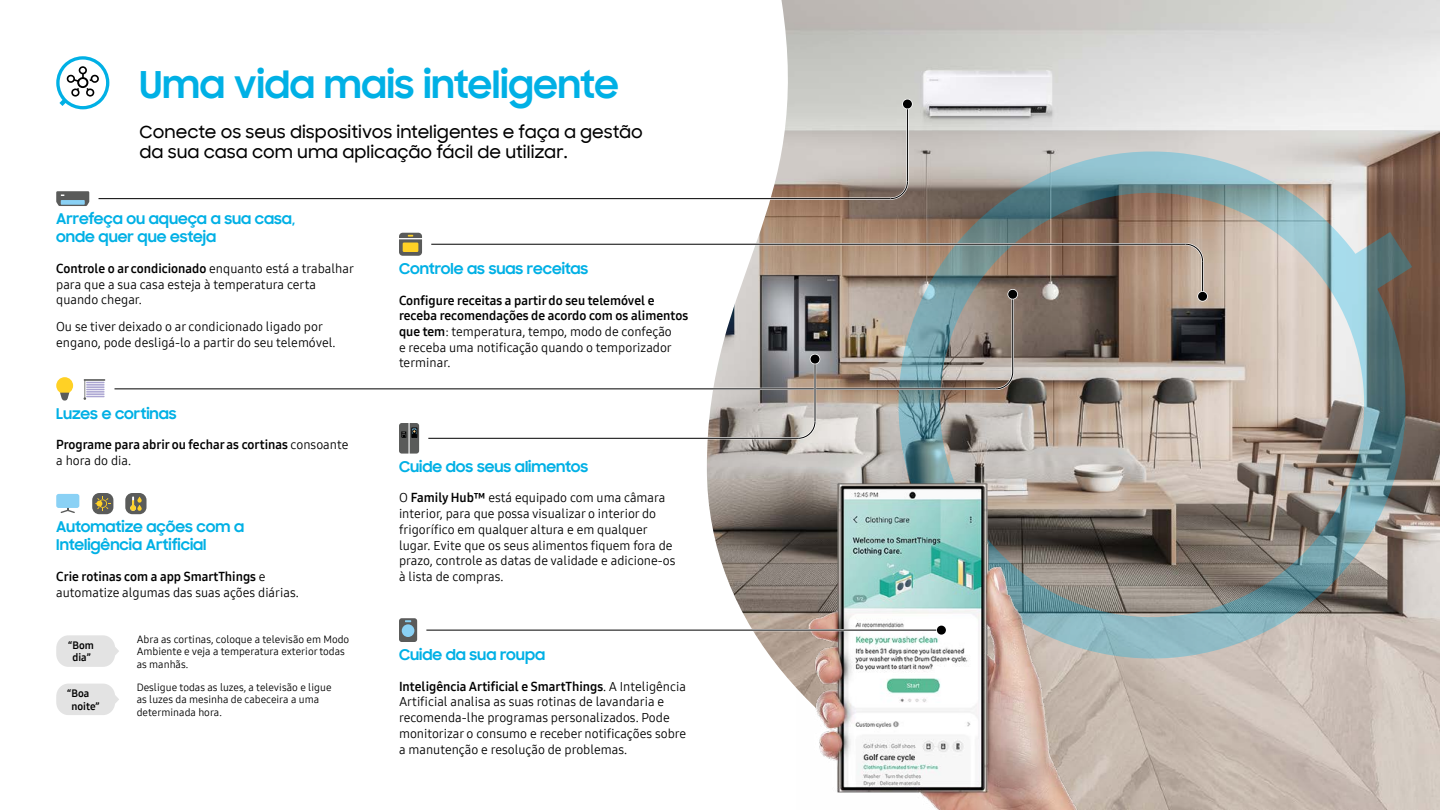
<style>
.page{position:relative;width:1440px;height:810px;background:#fff}
.page>*{position:absolute;margin:0;border:0;box-sizing:border-box;transform-origin:0 0}
.t1{font:700 37.5px "Samsung Sharp Sans";color:#00b0e5}
.t2{font:500 16.88px/20.2px "Samsung Sharp Sans";color:#000}
.t3{font:700 15px/18px "Samsung Sharp Sans";color:#00b0e5}
.t4{font:12.75px/15.8px "Samsung One 400";color:#000}
.t5{font:12.75px/15.8px "Samsung One 700";color:#000}
.t6{font:10.5px/12.6px "Samsung One 400";color:#000}
.t7{font:10.5px/12.6px "Samsung One 700";color:#000;text-align:center}
.s1{font-family:"Samsung One 400"}
.s2{font-family:"Samsung One 700"}
</style>
<div class="page">
<img style="left:707px;top:0;width:733px;height:810px">
<svg style="left:892px;top:145px;width:520px;height:514px;background:#989790"></svg>
<img style="left:796px;top:415px;width:300px;height:395px">
<svg style="left:56px;top:56px;width:53px;height:53px"></svg>
<svg style="left:56px;top:191px;width:34px;height:15px"></svg>
<div style="left:61px;top:200px;width:24px;height:5px;border:2px solid #8ad1f5"></div>
<div style="left:56px;top:377px;width:17px;height:17px;background:#ffd125;border-radius:50%"></div>
<svg style="left:60px;top:393px;width:9px;height:8px"></svg>
<hr style="left:84px;top:379px;width:21px;height:2px;background:#5a5b5a">
<svg style="left:84px;top:380px;width:21px;height:20px"></svg>
<svg style="left:61px;top:508px;width:14px;height:5px"></svg>
<div style="left:56px;top:494px;width:23px;height:14px;background:#8ad1f5;border-radius:2px"></div>
<div style="left:92px;top:493px;width:21px;height:21px;background:#5a5b5a;border-radius:7px"></div>
<div style="left:125px;top:493px;width:22px;height:21px;background:#5a5b5a;border-radius:7px"></div>
<svg style="left:95px;top:496px;width:15px;height:15px"></svg>
<svg style="left:130px;top:496px;width:12px;height:15px"></svg>
<svg style="left:56px;top:635px;width:63px;height:32px;background:#e6e6e6"></svg>
<svg style="left:56px;top:684px;width:63px;height:31px;background:#e6e6e6"></svg>
<div style="left:399px;top:618px;width:18px;height:24px;background:#5a5b5a;border-radius:3px"></div>
<svg style="left:405px;top:620px;width:6px;height:2px"></svg>
<div style="left:402px;top:624px;width:12px;height:13px;background:#8ad1f5;border-radius:50%"></div>
<hr style="left:426px;top:629px;width:515px;height:2px;background:#fff">
<hr style="left:426px;top:630px;width:515px;height:1px;background:#000">
<svg style="left:936px;top:625px;width:11px;height:10px"></svg>
<div style="left:937px;top:626px;width:9px;height:9px;background:#000;border-radius:50%"></div>
<hr style="left:99px;top:198px;width:792px;height:2px;background:#fff">
<hr style="left:99px;top:198px;width:792px;height:1px;background:#000">
<hr style="left:906px;top:104px;width:3px;height:78px;background:#fff">
<hr style="left:907px;top:104px;width:1px;height:78px;background:#000">
<svg style="left:902px;top:99px;width:11px;height:10px"></svg>
<div style="left:903px;top:100px;width:9px;height:9px;background:#000;border-radius:50%"></div>
<svg style="left:888px;top:180px;width:22px;height:21px"></svg>
<hr style="left:115px;top:388px;width:881px;height:2px;background:#fff">
<hr style="left:115px;top:388px;width:881px;height:1px;background:#000">
<hr style="left:1012px;top:294px;width:2px;height:78px;background:#fff">
<hr style="left:1012px;top:294px;width:1px;height:78px;background:#000">
<svg style="left:1007px;top:289px;width:11px;height:10px"></svg>
<div style="left:1008px;top:290px;width:9px;height:9px;background:#000;border-radius:50%"></div>
<svg style="left:994px;top:370px;width:21px;height:21px"></svg>
<svg style="left:399px;top:423px;width:20px;height:31px"></svg>
<hr style="left:428px;top:437px;width:370px;height:2px;background:#fff">
<hr style="left:428px;top:438px;width:370px;height:1px;background:#000">
<hr style="left:814px;top:359px;width:2px;height:62px;background:#fff">
<hr style="left:815px;top:359px;width:1px;height:62px;background:#000">
<svg style="left:810px;top:354px;width:10px;height:10px"></svg>
<div style="left:811px;top:355px;width:9px;height:9px;background:#000;border-radius:50%"></div>
<svg style="left:796px;top:419px;width:21px;height:22px"></svg>
<svg style="left:399px;top:233px;width:23px;height:23px"></svg>
<hr style="left:431px;top:243px;width:755px;height:2px;background:#fff">
<hr style="left:431px;top:244px;width:755px;height:1px;background:#000">
<hr style="left:1201px;top:261px;width:3px;height:35px;background:#fff">
<hr style="left:1202px;top:261px;width:1px;height:35px;background:#000">
<svg style="left:1197px;top:291px;width:11px;height:11px"></svg>
<div style="left:1198px;top:292px;width:9px;height:9px;background:#000;border-radius:50%"></div>
<svg style="left:1183px;top:242px;width:22px;height:21px"></svg>
<h1 class="t1" style="left:140px;top:56px;width:480px">Uma vida mais inteligente</h1>
<h2 class="t2" style="left:140px;top:121px;width:505px">Conecte os seus dispositivos inteligentes e faça a gestão da sua casa com uma aplicação fácil de utilizar.</h2>
<p class="t3" style="left:56px;top:209px;width:240px">Arrefeça ou aqueça a sua casa, onde quer que esteja</p>
<p class="t5" style="left:56px;top:260px;width:299px">Controle o ar condicionado <span class="s1">enquanto está a trabalhar</span></p>
<p class="t4" style="left:56px;top:276px;width:261px">para que a sua casa esteja à temperatura certa quando chegar.</p>
<p class="t4" style="left:56px;top:319px;width:281px">Ou se tiver deixado o ar condicionado ligado por engano, pode desligá-lo a partir do seu telemóvel.</p>
<p class="t3" style="left:56px;top:403px;width:122px">Luzes e cortinas</p>
<p class="t5" style="left:56px;top:437px;width:294px">Programe para abrir ou fechar as cortinas <span class="s1">consoante</span></p>
<p class="t4" style="left:56px;top:453px;width:76px">a hora do dia.</p>
<p class="t3" style="left:56px;top:517px;width:189px">Automatize ações com a<br>Inteligência Artificial</p>
<p class="t5" style="left:56px;top:568px;width:211px">Crie rotinas com a app SmartThings <span class="s1">e</span></p>
<p class="t4" style="left:56px;top:584px;width:244px">automatize algumas das suas ações diárias.</p>
<p class="t6" style="left:137px;top:632px;width:214px">Abra as cortinas, coloque a televisão em Modo<br>Ambiente e veja a temperatura exterior todas as manhãs.</p>
<p class="t7" style="left:68px;top:639px;width:27px">“Bom dia”</p>
<p class="t7" style="left:71px;top:687px;width:30px;text-align:left;text-indent:-4px">“Boa noite”</p>
<p class="t6" style="left:137px;top:681px;width:196px">Desligue todas as luzes, a televisão e ligue as luzes da mesinha de cabeceira a uma determinada hora.</p>
<p class="t3" style="left:399px;top:259px;width:191px">Controle as suas receitas</p>
<p class="t5" style="left:399px;top:292px;width:291px">Configure receitas a partir do seu telemóvel e receba recomendações de acordo com os alimentos</p>
<p class="t4" style="left:399px;top:323px;width:274px;text-align:justify"><span class="s2">que tem</span>: temperatura, tempo, modo de confeção e receba uma notificação quando o temporizador terminar.</p>
<p class="t3" style="left:399px;top:456px;width:191px">Cuide dos seus alimentos</p>
<p class="t4" style="left:399px;top:490px;width:278px">O <span class="s2">Family Hub™</span> está equipado com uma câmara interior, para que possa visualizar o interior do frigorífico em qualquer altura e em qualquer lugar. Evite que os seus alimentos fiquem fora de prazo, controle as datas de validade e adicione-os à lista de compras.</p>
<p class="t3" style="left:399px;top:645px;width:148px">Cuide da sua roupa</p>
<p class="t5" style="left:399px;top:678px;width:288px">Inteligência Artificial e SmartThings<span class="s1">. A Inteligência</span></p>
<p class="t4" style="left:399px;top:694px;width:289px">Artificial analisa as suas rotinas de lavandaria e recomenda-lhe programas personalizados. Pode monitorizar o consumo e receber notificações sobre a manutenção e resolução de problemas.</p>
</div>
